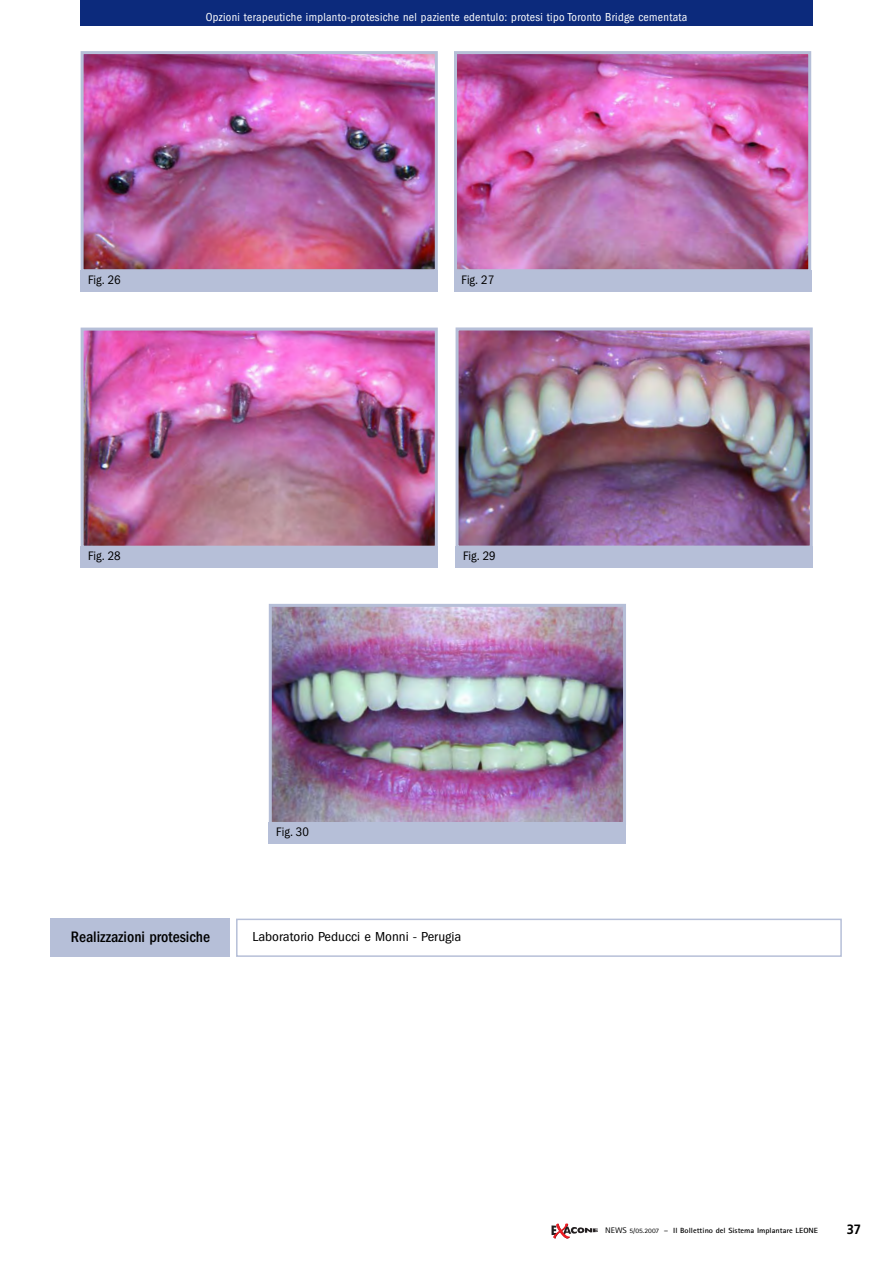
<style>
.page{position:relative;width:893px;height:1263px;background:#fff}
.page>*{position:absolute;margin:0;border:0;box-sizing:border-box;transform-origin:0 0}
.t1{font:500 condensed 15.75px "Franklin Gothic";color:#000}
.t2{font:condensed 13.5px "Franklin Gothic";color:#000;scale:1.1 1}
.t3{font:700 13.5px "Frutiger";color:#000;scale:.95 1}
.t4{font:condensed 12.75px "Franklin Gothic";color:#000}
.t5{font:condensed 12px "Franklin Gothic";letter-spacing:.025em;color:#fff}
.t6{font:700 7.5px "Rotis Sans Serif";color:#000;scale:1.1 1}
.s1{font-weight:400;font-size:8.1px}
.s2{font-weight:400;font-size:6.75px}
</style>
<div class="page">
<img style="left:50px;top:0;width:792px;height:1239px">
<p class="t5" style="left:206px;top:13px;width:483px">Opzioni terapeutiche implanto-protesiche nel paziente edentulo: protesi tipo Toronto Bridge cementata</p>
<p class="t4" style="left:88px;top:275px;width:34px">Fig. 26</p>
<p class="t4" style="left:461px;top:275px;width:34px">Fig. 27</p>
<p class="t4" style="left:88px;top:552px;width:34px">Fig. 28</p>
<p class="t4" style="left:463px;top:552px;width:34px">Fig. 29</p>
<p class="t4" style="left:276px;top:828px;width:34px">Fig. 30</p>
<h1 class="t1" style="left:71px;top:931px;width:141px">Realizzazioni protesiche</h1>
<p class="t2" style="left:253px;top:932px;width:191px">Laboratorio Peducci e Monni - Perugia</p>
<p class="t6" style="left:605px;top:1228px;width:195px"><span class="s1">NEWS</span> <span class="s2">5/05.2007</span> <span class="s1">–</span> Il Bollettino del Sistema Implantare LEONE</p>
<p class="t3" style="left:847px;top:1224px;width:17px">37</p>
</div>
